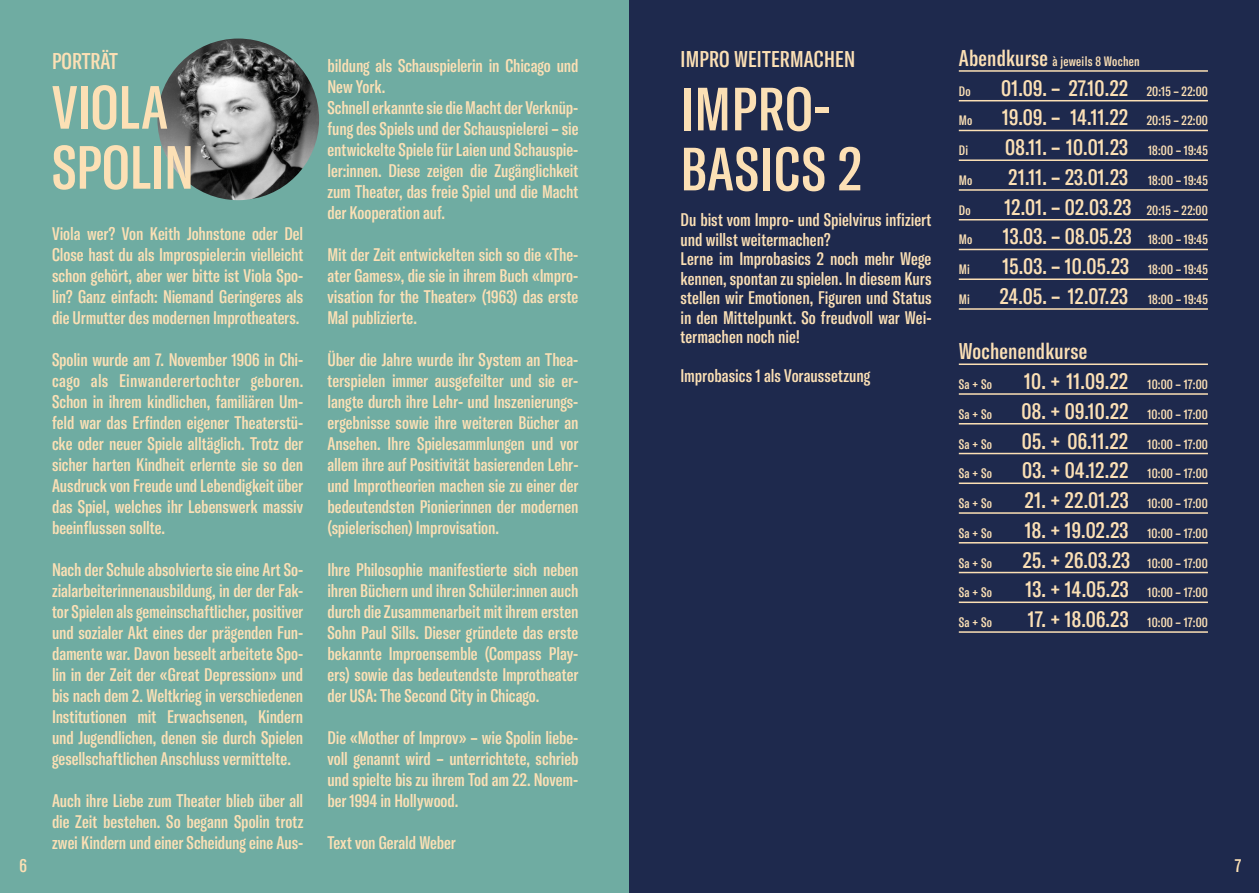
<style>
.page{position:relative;width:1259px;height:893px;background:#fff}
.page>*{position:absolute;margin:0;border:0;box-sizing:border-box;transform-origin:0 0}
.t1{font:60px/60px "GT America Cm Md";letter-spacing:.01em;color:#fce0b5}
.t2{font:22.5px "GT America Cm Md";letter-spacing:.01em;color:#fce0b5}
.t3{font:18px/21px "GT America Cm Md";letter-spacing:-.005em;color:#fce0b5;text-align:justify}
.t4{font:13.5px "GT America Cm Md";letter-spacing:.01em;color:#fce0b5}
.s1{font-size:22.5px}
.s2{font-size:13.5px}
</style>
<div class="page">
<div style="left:0;top:0;width:629px;height:893px;background:#6faca2"></div>
<div style="left:629px;top:0;width:630px;height:893px;background:#1e294d"></div>
<hr style="left:958px;top:70px;width:250px;height:2px;background:#fce0b5">
<hr style="left:958px;top:100px;width:250px;height:1px;background:#fce0b5">
<hr style="left:958px;top:130px;width:250px;height:1px;background:#fce0b5">
<hr style="left:958px;top:159px;width:250px;height:2px;background:#fce0b5">
<hr style="left:958px;top:189px;width:250px;height:2px;background:#fce0b5">
<hr style="left:958px;top:219px;width:250px;height:1px;background:#fce0b5">
<hr style="left:958px;top:249px;width:250px;height:1px;background:#fce0b5">
<hr style="left:958px;top:278px;width:250px;height:2px;background:#fce0b5">
<hr style="left:958px;top:308px;width:250px;height:2px;background:#fce0b5">
<hr style="left:958px;top:363px;width:250px;height:2px;background:#fce0b5">
<hr style="left:958px;top:393px;width:250px;height:2px;background:#fce0b5">
<hr style="left:958px;top:423px;width:250px;height:1px;background:#fce0b5">
<hr style="left:958px;top:453px;width:250px;height:1px;background:#fce0b5">
<hr style="left:958px;top:482px;width:250px;height:2px;background:#fce0b5">
<hr style="left:958px;top:512px;width:250px;height:2px;background:#fce0b5">
<hr style="left:958px;top:542px;width:250px;height:1px;background:#fce0b5">
<hr style="left:958px;top:572px;width:250px;height:1px;background:#fce0b5">
<hr style="left:958px;top:601px;width:250px;height:2px;background:#fce0b5">
<hr style="left:958px;top:631px;width:250px;height:2px;background:#fce0b5">
<img style="left:157px;top:39px;width:162px;height:161px;border-radius:81px">
<p class="t2" style="left:52px;top:48px;width:67px">PORTRÄT</p>
<h1 class="t1" style="left:52px;top:78px;width:143px">VIOLA<br>SPOLIN</h1>
<p class="t3" style="left:52px;top:223px;width:253px">Viola wer? Von Keith Johnstone oder Del Close hast du als Improspieler:in vielleicht schon gehört, aber wer bitte ist Viola Spo&shy;lin? Ganz einfach: Niemand Geringeres als die Urmutter des modernen Improtheaters.</p>
<p class="t3" style="left:52px;top:349px;width:253px">Spolin wurde am 7. November 1906 in Chi&shy;cago als Einwanderertochter geboren.<br>Schon in ihrem kindlichen, familiären Um&shy;feld war das Erfinden eigener Theaterstü&shy;cke oder neuer Spiele alltäglich. Trotz der sicher harten Kindheit erlernte sie so den Ausdruck von Freude und Lebendigkeit über das Spiel, welches ihr Lebenswerk massiv beeinflussen sollte.</p>
<p class="t3" style="left:52px;top:559px;width:253px">Nach der Schule absolvierte sie eine Art So&shy;zialarbeiterinnenausbildung, in der der Fak&shy;tor Spielen als gemeinschaftlicher, positiver und sozialer Akt eines der prägenden Fun&shy;damente war. Davon beseelt arbeitete Spo&shy;lin in der Zeit der «Great Depression» und bis nach dem 2. Weltkrieg in verschiedenen Institutionen mit Erwachsenen, Kindern und Jugendlichen, denen sie durch Spielen gesellschaftlichen Anschluss vermittelte.</p>
<p class="t3" style="left:52px;top:790px;width:253px">Auch ihre Liebe zum Theater blieb über all die Zeit bestehen. So begann Spolin trotz zwei Kindern und einer Scheidung eine Aus-</p>
<p class="t3" style="left:327px;top:55px;width:252px;text-align:left">bildung als Schauspielerin in Chicago und New York.<br>Schnell erkannte sie die Macht der Verknüp&shy;fung des Spiels und der Schauspielerei – sie entwickelte Spiele für Laien und Schauspie&shy;ler:innen. Diese zeigen die Zugänglichkeit zum Theater, das freie Spiel und die Macht der Kooperation auf.</p>
<p class="t3" style="left:327px;top:244px;width:252px">Mit der Zeit entwickelten sich so die «The&shy;ater Games», die sie in ihrem Buch «Impro&shy;visation for the Theater» (1963) das erste Mal publizierte.</p>
<p class="t3" style="left:327px;top:349px;width:252px">Über die Jahre wurde ihr System an Thea&shy;terspielen immer ausgefeilter und sie er&shy;langte durch ihre Lehr- und Inszenierungs&shy;ergebnisse sowie ihre weiteren Bücher an Ansehen. Ihre Spielesammlungen und vor allem ihre auf Positivität basierenden Lehr&shy;und Improtheorien machen sie zu einer der bedeutendsten Pionierinnen der modernen (spielerischen) Improvisation.</p>
<p class="t3" style="left:327px;top:559px;width:252px">Ihre Philosophie manifestierte sich neben ihren Büchern und ihren Schüler:innen auch durch die Zusammenarbeit mit ihrem ersten Sohn Paul Sills. Dieser gründete das erste bekannte Improensemble (Compass Play&shy;ers) sowie das bedeutendste Improtheater der USA: The Second City in Chicago.</p>
<p class="t3" style="left:327px;top:727px;width:252px">Die «Mother of Improv» – wie Spolin liebe&shy;voll genannt wird – unterrichtete, schrieb und spielte bis zu ihrem Tod am 22. Novem&shy;ber 1994 in Hollywood.</p>
<p class="t3" style="left:327px;top:832px;width:130px">Text von Gerald Weber</p>
<p class="t2" style="left:680px;top:46px;width:176px">IMPRO WEITERMACHEN</p>
<p class="t4" style="left:958px;top:53px;width:182px"><span class="s1">Abendkurse</span> à jeweils 8 Wochen</p>
<p class="t4" style="left:958px;top:83px;width:13px">Do</p>
<p class="t2" style="left:1001px;top:75px;width:208px">01.09. – 27.10.22 <span class="s2">20:15 – 22:00</span></p>
<p class="t4" style="left:959px;top:113px;width:15px">Mo</p>
<p class="t2" style="left:1002px;top:104px;width:207px">19.09. – 14.11.22 <span class="s2">20:15 – 22:00</span></p>
<p class="t4" style="left:959px;top:143px;width:11px">Di</p>
<p class="t2" style="left:1005px;top:134px;width:204px">08.11. – 10.01.23 <span class="s2">18:00 – 19:45</span></p>
<p class="t4" style="left:958px;top:172px;width:15px">Mo</p>
<p class="t2" style="left:1008px;top:164px;width:201px">21.11. – 23.01.23 <span class="s2">18:00 – 19:45</span></p>
<p class="t4" style="left:958px;top:202px;width:13px">Do</p>
<p class="t2" style="left:1004px;top:194px;width:205px">12.01. – 02.03.23 <span class="s2">20:15 – 22:00</span></p>
<p class="t4" style="left:959px;top:232px;width:15px">Mo</p>
<p class="t2" style="left:1003px;top:223px;width:206px">13.03. – 08.05.23 <span class="s2">18:00 – 19:45</span></p>
<p class="t4" style="left:958px;top:262px;width:13px">Mi</p>
<p class="t2" style="left:1002px;top:253px;width:207px">15.03. – 10.05.23 <span class="s2">18:00 – 19:45</span></p>
<p class="t4" style="left:958px;top:291px;width:13px">Mi</p>
<p class="t2" style="left:999px;top:283px;width:210px">24.05. – 12.07.23 <span class="s2">18:00 – 19:45</span></p>
<p class="t2" style="left:958px;top:338px;width:130px">Wochenendkurse</p>
<p class="t4" style="left:958px;top:376px;width:35px">Sa + So</p>
<p class="t2" style="left:1024px;top:368px;width:185px">10. + 11.09.22 <span class="s2">10:00 – 17:00</span></p>
<p class="t4" style="left:959px;top:406px;width:35px">Sa + So</p>
<p class="t2" style="left:1021px;top:398px;width:188px">08. + 09.10.22 <span class="s2">10:00 – 17:00</span></p>
<p class="t4" style="left:959px;top:436px;width:35px">Sa + So</p>
<p class="t2" style="left:1021px;top:427px;width:188px">05. + 06.11.22 <span class="s2">10:00 – 17:00</span></p>
<p class="t4" style="left:959px;top:466px;width:35px">Sa + So</p>
<p class="t2" style="left:1022px;top:457px;width:187px">03. + 04.12.22 <span class="s2">10:00 – 17:00</span></p>
<p class="t4" style="left:959px;top:495px;width:35px">Sa + So</p>
<p class="t2" style="left:1025px;top:487px;width:184px">21. + 22.01.23 <span class="s2">10:00 – 17:00</span></p>
<p class="t4" style="left:959px;top:525px;width:35px">Sa + So</p>
<p class="t2" style="left:1025px;top:517px;width:184px">18. + 19.02.23 <span class="s2">10:00 – 17:00</span></p>
<p class="t4" style="left:959px;top:555px;width:35px">Sa + So</p>
<p class="t2" style="left:1023px;top:546px;width:186px">25. + 26.03.23 <span class="s2">10:00 – 17:00</span></p>
<p class="t4" style="left:959px;top:585px;width:35px">Sa + So</p>
<p class="t2" style="left:1025px;top:576px;width:184px">13. + 14.05.23 <span class="s2">10:00 – 17:00</span></p>
<p class="t4" style="left:959px;top:614px;width:35px">Sa + So</p>
<p class="t2" style="left:1028px;top:606px;width:181px">17. + 18.06.23 <span class="s2">10:00 – 17:00</span></p>
<h1 class="t1" style="left:680px;top:79px;width:183px">IMPRO-<br>BASICS 2</h1>
<p class="t3" style="left:680px;top:210px;width:252px;line-height:19.5px;text-align:left">Du bist vom Impro- und Spielvirus infiziert und willst weitermachen?<br>Lerne im Improbasics 2 noch mehr Wege kennen, spontan zu spielen. In diesem Kurs stellen wir Emotionen, Figuren und Status in den Mittelpunkt. So freudvoll war Wei&shy;termachen noch nie!</p>
<p class="t3" style="left:680px;top:365px;width:191px">Improbasics 1 als Voraussetzung</p>
<p class="t3" style="left:19px;top:855px;width:9px">6</p>
<p class="t3" style="left:1235px;top:855px;width:8px">7</p>
</div>
